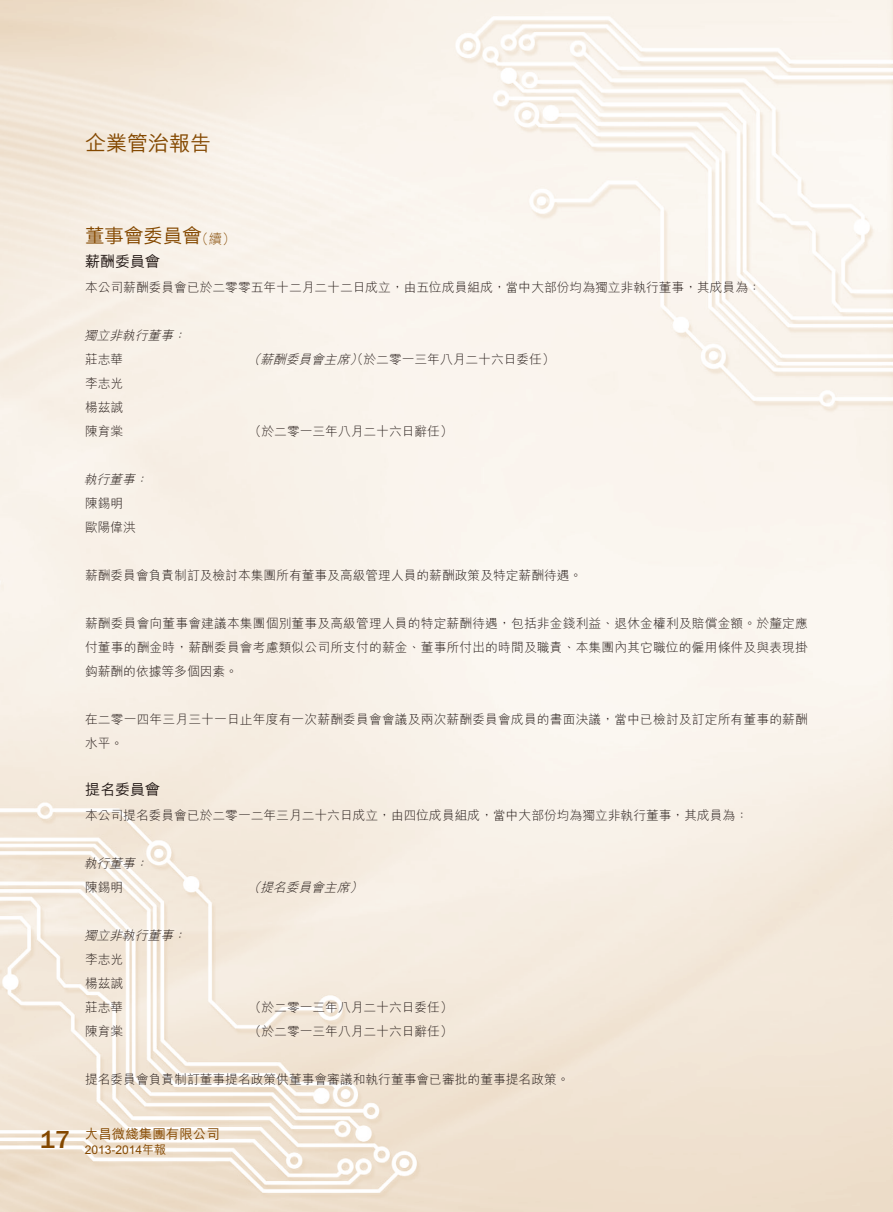
<style>
.page{position:relative;width:893px;height:1212px;background:#fff}
.page>*{position:absolute;margin:0;border:0;box-sizing:border-box;transform-origin:0 0}
.t1{font:21px "M Hei HK Medium E Ten B5 H";color:#844800}
.t2{font:19.5px "M Hei HK Medium E Ten B5 H";color:#844800}
.t3{font:15px "M Hei HK Medium E Ten B5 H";color:#231916}
.t4{font:13.5px "M Hei HK Medium E Ten B5 H";color:#844800}
.t5{font:12.75px/24px "M Hei HK Light E Ten B5 H";color:#231916;text-align:justify}
.t6{font:italic 12.75px "M Hei HK Light E Ten B5 H";color:#231916}
.t7{font:12px "M Hei HK Medium E Ten B5 H";color:#844800}
.s1{font-family:"M Hei HK Light E Ten B5 H";font-size:13.5px}
.s2{font-style:italic}
</style>
<div class="page">
<img style="left:0;top:0;width:893px;height:1212px">
<h1 class="t1" style="left:85px;top:135px;width:127px">企業管治報告</h1>
<h2 class="t2" style="left:85px;top:228px;width:152px">董事會委員會<span class="s1">（續）</span></h2>
<p class="t3" style="left:85px;top:256px;width:76px">薪酬委員會</p>
<p class="t5" style="left:85px;top:277px;width:677px">本公司薪酬委員會已於二零零五年十二月二十二日成立，由五位成員組成，當中大部份均為獨立非執行董事，其成員為：</p>
<p class="t6" style="left:84px;top:330px;width:107px">獨立非執行董事：</p>
<p class="t5" style="left:85px;top:349px;width:40px">莊志華</p>
<p class="t5" style="left:247px;top:349px;width:309px"><span class="s2">（薪酬委員會主席）</span>（於二零一三年八月二十六日委任）</p>
<p class="t5" style="left:85px;top:373px;width:40px">李志光楊茲誠陳育棠</p>
<p class="t5" style="left:249px;top:421px;width:205px">（於二零一三年八月二十六日辭任）</p>
<p class="t6" style="left:84px;top:474px;width:69px">執行董事：</p>
<p class="t5" style="left:85px;top:493px;width:52px">陳錫明歐陽偉洪</p>
<p class="t5" style="left:85px;top:565px;width:499px">薪酬委員會負責制訂及檢討本集團所有董事及高級管理人員的薪酬政策及特定薪酬待遇。</p>
<p class="t5" style="left:85px;top:613px;width:724px">薪酬委員會向董事會建議本集團個別董事及高級管理人員的特定薪酬待遇，包括非金錢利益、退休金權利及賠償金額。於釐定應付董事的酬金時，薪酬委員會考慮類似公司所支付的薪金、董事所付出的時間及職責、本集團內其它職位的僱用條件及與表現掛鈎薪酬的依據等多個因素。</p>
<p class="t5" style="left:85px;top:709px;width:724px">在二零一四年三月三十一日止年度有一次薪酬委員會會議及兩次薪酬委員會成員的書面決議，當中已檢討及訂定所有董事的薪酬水平。</p>
<p class="t3" style="left:85px;top:784px;width:76px">提名委員會</p>
<p class="t5" style="left:85px;top:805px;width:664px">本公司提名委員會已於二零一二年三月二十六日成立，由四位成員組成，當中大部份均為獨立非執行董事，其成員為：</p>
<p class="t6" style="left:84px;top:858px;width:69px">執行董事：</p>
<p class="t5" style="left:85px;top:877px;width:40px">陳錫明</p>
<p class="t6" style="left:247px;top:882px;width:120px">（提名委員會主席）</p>
<p class="t6" style="left:84px;top:930px;width:107px">獨立非執行董事：</p>
<p class="t5" style="left:85px;top:949px;width:40px">李志光楊茲誠莊志華</p>
<p class="t5" style="left:249px;top:997px;width:205px">（於二零一三年八月二十六日委任）</p>
<p class="t5" style="left:85px;top:1021px;width:40px">陳育棠</p>
<p class="t5" style="left:249px;top:1021px;width:205px">（於二零一三年八月二十六日辭任）</p>
<p class="t5" style="left:85px;top:1069px;width:486px">提名委員會負責制訂董事提名政策供董事會審議和執行董事會已審批的董事提名政策。</p>
<p class="t4" style="left:85px;top:1129px;width:136px">大昌微綫集團有限公司</p>
<p class="t7" style="left:40px;top:1145px;width:128px"><sup>17</sup> 2013-2014年報</p>
</div>
